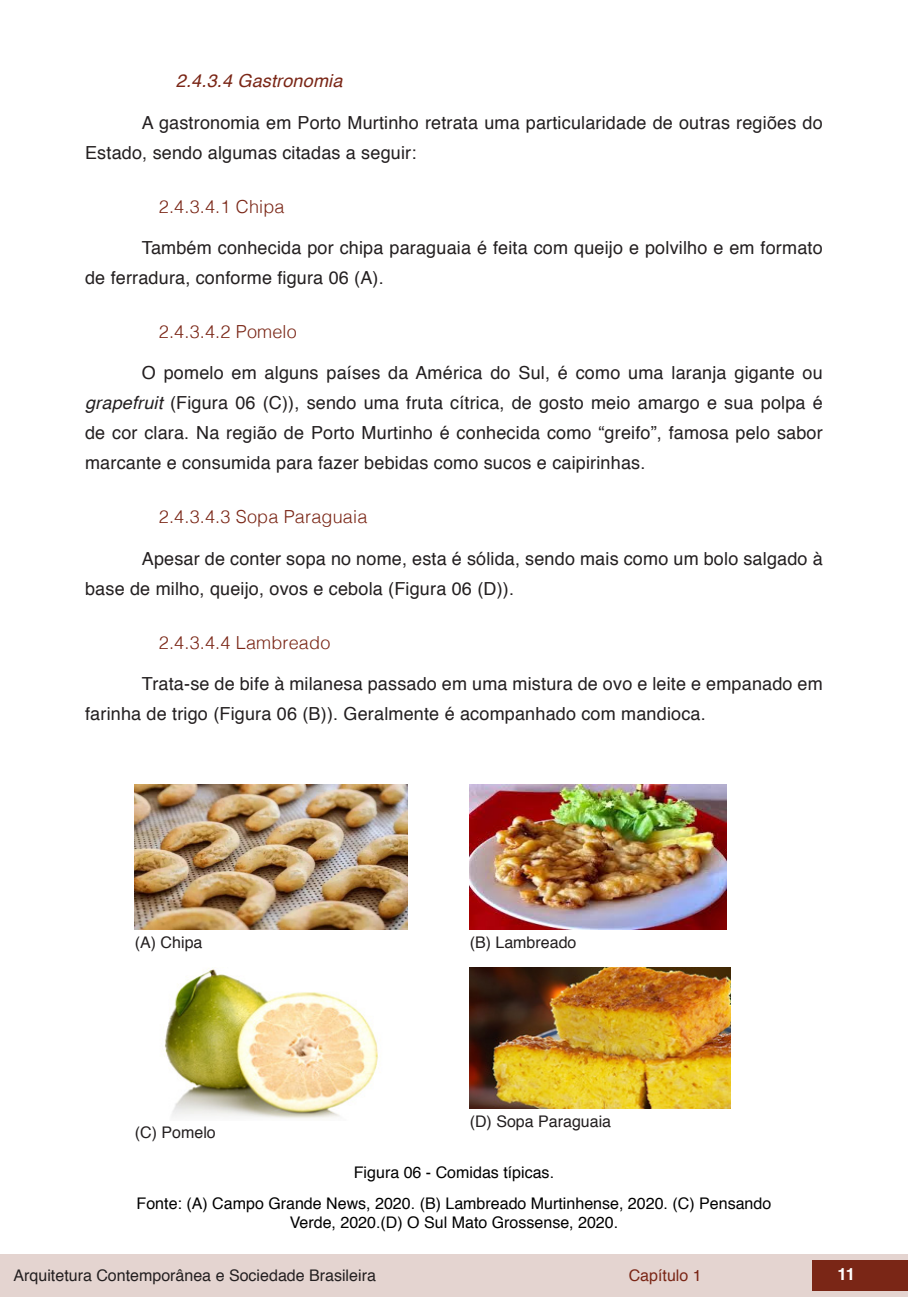
<style>
.page{position:relative;width:908px;height:1304px;background:#fff}
.page>*{position:absolute;margin:0;border:0;box-sizing:border-box;transform-origin:0 0}
.txt{font:18px/30px "Helvetica";letter-spacing:.01em;color:#231f20}
.tit_5{font:300 18px "Helvetica";letter-spacing:.01em;color:#7a2616}
.tit_4{font:italic 18px "Helvetica";letter-spacing:.01em;color:#7a2616}
.t1{font:700 16.8px "Helvetica";color:#fff}
.imagens_graf_tab{font:16px/19.2px "Helvetica";color:#000;text-align:center}
.tab_txt{font:16px "Helvetica";color:#231f20}
.t2{font:16px "Helvetica";color:#7a2616}
.s1{font-style:italic}
</style>
<div class="page">
<div style="left:0;top:1254px;width:906px;height:43px;background:#e4d4d0"></div>
<div style="left:812px;top:1261px;width:95px;height:30px;background:#7a2616"></div>
<img style="left:135px;top:785px;width:272px;height:145px">
<img style="left:469px;top:785px;width:257px;height:145px">
<img style="left:164px;top:968px;width:214px;height:151px">
<img style="left:469px;top:968px;width:261px;height:141px">
<p class="tit_4" style="left:176px;top:67px;width:168px">2.4.3.4 Gastronomia</p>
<p class="txt" style="left:85px;top:108px;width:738px;text-indent:57px">A gastronomia em Porto Murtinho retrata uma particularidade de outras regiões do<br>Estado, sendo algumas citadas a seguir:</p>
<p class="tit_5" style="left:159px;top:191px;width:127px">2.4.3.4.1 Chipa</p>
<p class="txt" style="left:85px;top:233px;width:738px;text-indent:57px">Também conhecida por chipa paraguaia é feita com queijo e polvilho e em formato de ferradura, conforme figura 06 (A).</p>
<p class="tit_5" style="left:159px;top:316px;width:139px">2.4.3.4.2 Pomelo</p>
<p class="txt" style="left:85px;top:358px;width:738px;text-align:justify;text-indent:57px">O pomelo em alguns países da América do Sul, é como uma laranja gigante ou <span class="s1">grapefruit</span> (Figura 06 (C)), sendo uma fruta cítrica, de gosto meio amargo e sua polpa é de cor clara. Na região de Porto Murtinho é conhecida como “greifo”, famosa pelo sabor marcante e consumida para fazer bebidas como sucos e caipirinhas.</p>
<p class="tit_5" style="left:159px;top:502px;width:210px">2.4.3.4.3 Sopa Paraguaia</p>
<p class="txt" style="left:85px;top:544px;width:738px;text-indent:57px">Apesar de conter sopa no nome, esta é sólida, sendo mais como um bolo salgado à base de milho, queijo, ovos e cebola (Figura 06 (D)).</p>
<p class="tit_5" style="left:159px;top:627px;width:173px">2.4.3.4.4 Lambreado</p>
<p class="txt" style="left:85px;top:669px;width:738px;text-indent:57px">Trata-se de bife à milanesa passado em uma mistura de ovo e leite e empanado em farinha de trigo (Figura 06 (B)). Geralmente é acompanhado com mandioca.</p>
<p class="tab_txt" style="left:135px;top:930px;width:69px">(A) Chipa</p>
<p class="tab_txt" style="left:469px;top:930px;width:108px">(B) Lambreado</p>
<p class="tab_txt" style="left:469px;top:1109px;width:143px">(D) Sopa Paraguaia</p>
<p class="imagens_graf_tab" style="left:354px;top:1163px;width:202px">Figura 06 - Comidas típicas.</p>
<p class="imagens_graf_tab" style="left:136px;top:1194px;width:636px">Fonte: (A) Campo Grande News, 2020. (B) Lambreado Murtinhense, 2020. (C) Pensando<br>Verde, 2020.(D) O Sul Mato Grossense, 2020.</p>
<p class="tab_txt" style="left:135px;top:1120px;width:82px">(C) Pomelo</p>
<p class="tab_txt" style="left:14px;top:1263px;width:363px">Arquitetura Contemporânea e Sociedade Brasileira</p>
<p class="t2" style="left:628px;top:1263px;width:74px">Capítulo 1</p>
<p class="t1" style="left:837px;top:1261px;width:19px">11</p>
</div>
